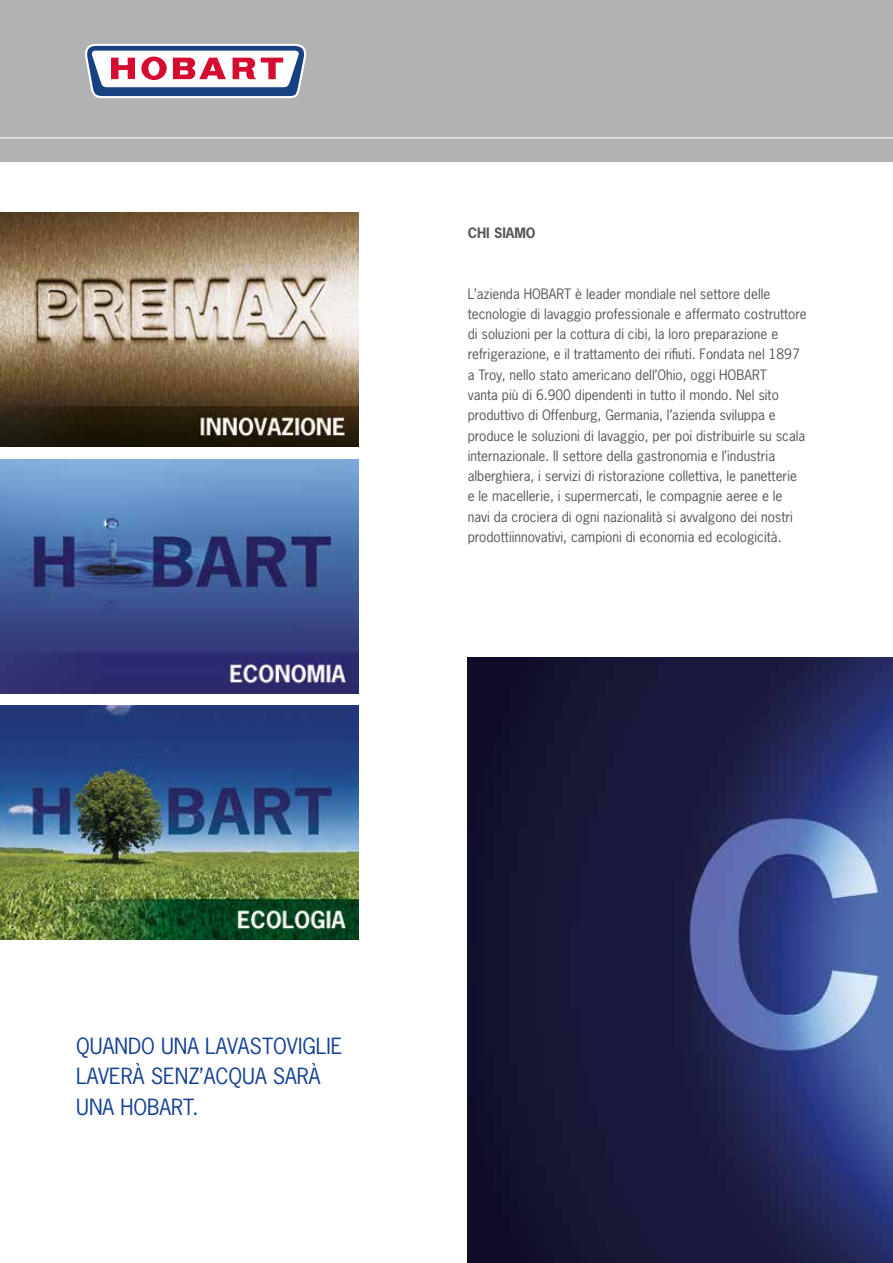
<style>
.page{position:relative;width:893px;height:1263px;background:#fff}
.page>*{position:absolute;margin:0;border:0;box-sizing:border-box;transform-origin:0 0}
.t1{font:21px/30px "News Gothic";color:#134094}
.t2{font:13.5px/20.2px "News Gothic";color:#565656}
.t3{font:700 13.5px "News Gothic";color:#565656}
</style>
<div class="page">
<div style="left:0;top:0;width:893px;height:162px;background:#b1b2b3"></div>
<img style="left:468px;top:657px;width:425px;height:606px">
<hr style="left:0;top:137px;width:893px;height:1px;background:#fff">
<svg style="left:85px;top:44px;width:221px;height:54px"></svg>
<img style="left:0;top:213px;width:359px;height:233px">
<img style="left:0;top:459px;width:359px;height:234px">
<img style="left:0;top:706px;width:359px;height:234px">
<p class="t3" style="left:468px;top:224px;width:69px">CHI SIAMO</p>
<p class="t2" style="left:468px;top:283px;width:341px">L’azienda HOBART è leader mondiale nel settore delle tecnologie di lavaggio professionale e affermato costruttore di soluzioni per la cottura di cibi, la loro preparazione e refrigerazione, e il trattamento dei rifiuti. Fondata nel 1897 a Troy, nello stato americano dell’Ohio, oggi HOBART<br>vanta più di 6.900 dipendenti in tutto il mondo. Nel sito produttivo di Offenburg, Germania, l’azienda sviluppa e produce le soluzioni di lavaggio, per poi distribuirle su scala internazionale. Il settore della gastronomia e l’industria alberghiera, i servizi di ristorazione collettiva, le panetterie e le macellerie, i supermercati, le compagnie aeree e le navi da crociera di ogni nazionalità si avvalgono dei nostri prodottiinnovativi, campioni di economia ed ecologicità.</p>
<h1 class="t1" style="left:76px;top:1031px;width:268px">QUANDO UNA LAVASTOVIGLIE<br>LAVERÀ SENZ’ACQUA SARÀ<br>UNA HOBART.</h1>
</div>
